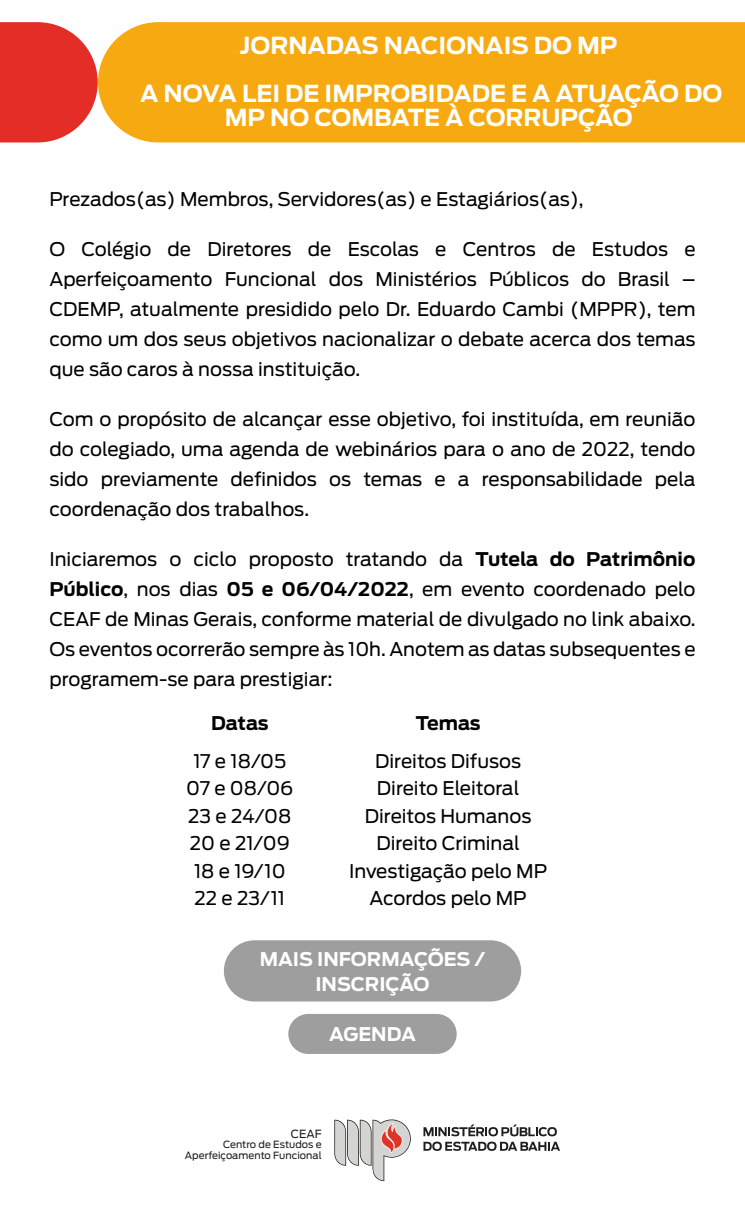
<style>
.page{position:relative;width:745px;height:1220px;background:#fff}
.page>*{position:absolute;margin:0;border:0;box-sizing:border-box;transform-origin:0 0}
.t1{font:700 23.25px/47.9px "Antenna";color:#fff;text-align:center}
.t2{font:18.75px/30px "Antenna";color:#000;text-align:justify}
.t3{font:700 18.75px/25px "Antenna";color:#fff;text-align:center}
.t4{font:700 18.75px "Antenna";letter-spacing:-.01em;color:#000}
.t5{font:11.25px "Antenna";color:#1d1d1b}
.t6{font:9.88px/11.1px "Antenna";color:#1d1d1b;text-align:right}
.s1{font-weight:700}
</style>
<div class="page">
<div style="left:224px;top:940px;width:296px;height:61px;background:#9e9e9e;border-radius:31px"></div>
<div style="left:288px;top:1014px;width:168px;height:40px;background:#9e9e9e;border-radius:20px"></div>
<div style="left:98px;top:22px;width:646px;height:120px;background:#f7a911"></div>
<svg style="left:0;top:22px;width:98px;height:120px;background:#e84843"></svg>
<svg style="left:334px;top:1119px;width:77px;height:62px"></svg>
<svg style="left:423px;top:1124px;width:133px;height:12px"></svg>
<svg style="left:423px;top:1142px;width:136px;height:9px"></svg>
<p class="t1" style="left:140px;top:22px;width:583px">JORNADAS NACIONAIS DO MP<br>A NOVA LEI DE IMPROBIDADE E A ATUAÇÃO DO</p>
<p class="t1" style="left:224px;top:94px;width:409px">MP NO COMBATE À CORRUPÇÃO</p>
<p class="t2" style="left:49px;top:185px;width:535px">Prezados(as) Membros, Servidores(as) e Estagiários(as),</p>
<p class="t2" style="left:49px;top:235px;width:647px">O Colégio de Diretores de Escolas e Centros de Estudos e Aperfeiçoamento Funcional dos Ministérios Públicos do Brasil – CDEMP, atualmente presidido pelo Dr. Eduardo Cambi (MPPR), tem como um dos seus objetivos nacionalizar o debate acerca dos temas que são caros à nossa instituição.</p>
<p class="t2" style="left:49px;top:405px;width:647px">Com o propósito de alcançar esse objetivo, foi instituída, em reunião do colegiado, uma agenda de webinários para o ano de 2022, tendo sido previamente definidos os temas e a responsabilidade pela coordenação dos trabalhos.</p>
<p class="t2" style="left:49px;top:545px;width:647px">Iniciaremos o ciclo proposto tratando da <span class="s1">Tutela do Patrimônio Público</span>, nos dias <span class="s1">05 e 06/04/2022</span>, em evento coordenado pelo CEAF de Minas Gerais, conforme material de divulgado no link abaixo.<br>Os eventos ocorrerão sempre às 10h. Anotem as datas subsequentes e programem-se para prestigiar:</p>
<p class="t4" style="left:211px;top:712px;width:59px">Datas</p>
<p class="t2" style="left:186px;top:747px;width:109px;line-height:27.5px;text-align:center">17 e 18/05<br>07 e 08/06<br>23 e 24/08<br>20 e 21/09<br>18 e 19/10<br>22 e 23/11</p>
<p class="t4" style="left:415px;top:712px;width:66px">Temas</p>
<p class="t2" style="left:349px;top:747px;width:199px;line-height:27.5px;text-align:center">Direitos Difusos<br>Direito Eleitoral<br>Direitos Humanos<br>Direito Criminal<br>Investigação pelo MP<br>Acordos pelo MP</p>
<p class="t3" style="left:259px;top:947px;width:227px">MAIS INFORMAÇÕES /<br>INSCRIÇÃO</p>
<p class="t3" style="left:329px;top:1022px;width:88px">AGENDA</p>
<p class="t5" style="left:291px;top:1127px;width:32px">CEAF</p>
<p class="t6" style="left:185px;top:1139px;width:138px">Centro de Estudos e<br>Aperfeiçoamento Funcional</p>
</div>
